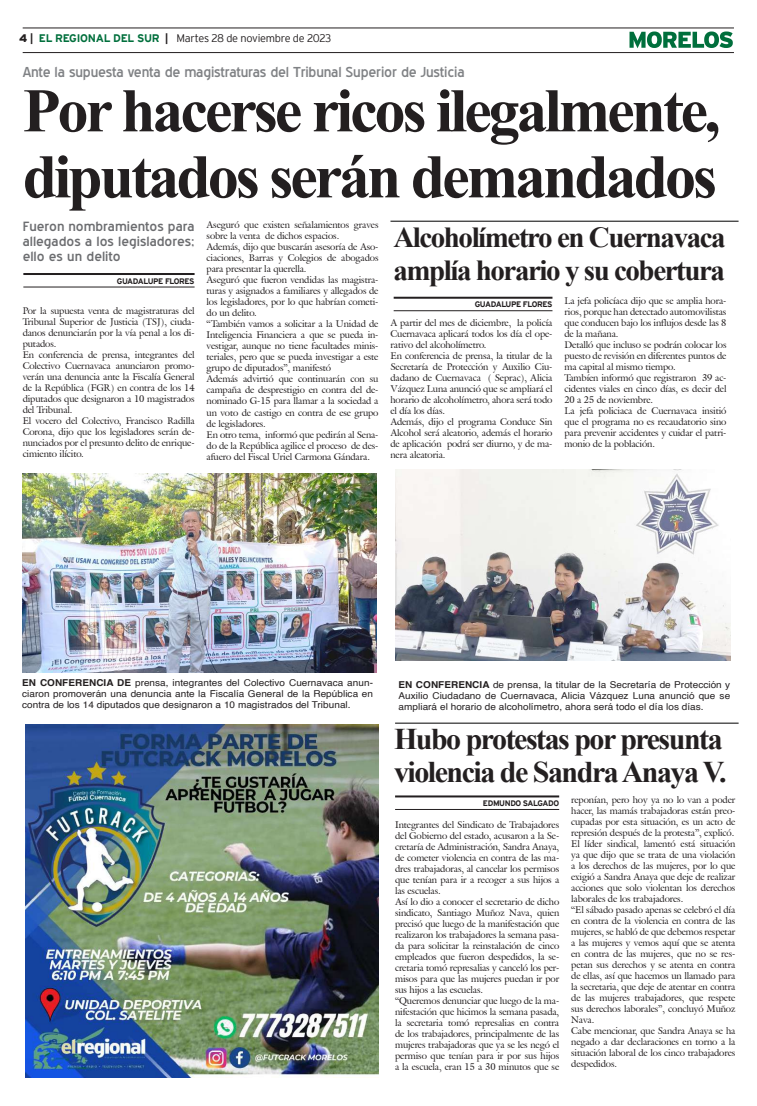
<style>
.page{position:relative;width:757px;height:1106px;background:#fff}
.page>*{position:absolute;margin:0;border:0;box-sizing:border-box;transform-origin:0 0}
.t1{font:700 62px/66px "Times New Roman";letter-spacing:-.05em;color:#231f20}
.t2{font:700 30px/33px "Times New Roman";letter-spacing:-.05em;color:#231f20}
.t3{font:700 29px/33px "Times New Roman";letter-spacing:-.05em;color:#231f20}
.t4{font:14px "Blue Highway";letter-spacing:-.015em;color:#808285;scale:1.05 1}
.t5{font:13px/15px "Blue Highway";color:#6c6d70;text-align:justify;scale:1.1 1}
.t6{font:300 11px "Interstate";letter-spacing:-.025em;color:#231f20}
.t7{font:9.5px/11px "Galliard IT Cby BT";letter-spacing:-.01em;color:#231f20}
.t8{font:9.5px/11px "Helvetica";letter-spacing:.005em;color:#231f20;text-align:justify;scale:1.05 1}
.t9{font:700 8px "Interstate";letter-spacing:-.05em;color:#231f20}
.s1{font-weight:900}
.s2{font-weight:700}
.s3{font-weight:700;color:#006f3c}
</style>
<div class="page">
<hr style="left:23px;top:28px;width:711px;height:1px;background:#231f20">
<hr style="left:23px;top:52px;width:711px;height:1px;background:#231f20">
<svg style="left:629px;top:31px;width:104px;height:17px"></svg>
<hr style="left:23px;top:273px;width:172px;height:2px;background:#231f20">
<hr style="left:23px;top:287px;width:172px;height:1px;background:#231f20">
<hr style="left:394px;top:297px;width:158px;height:2px;background:#231f20">
<hr style="left:394px;top:310px;width:158px;height:1px;background:#231f20">
<hr style="left:395px;top:795px;width:164px;height:2px;background:#231f20">
<hr style="left:395px;top:809px;width:164px;height:1px;background:#231f20">
<img style="left:25px;top:724px;width:353px;height:353px">
<img style="left:23px;top:473px;width:353px;height:199px">
<hr style="left:390px;top:221px;width:348px;height:1px;background:#000">
<hr style="left:395px;top:722px;width:343px;height:1px;background:#000">
<img style="left:395px;top:469px;width:335px;height:191px">
<p class="t6" style="left:19px;top:32px;width:314px"><span class="s1">4</span> <span class="s2">|</span> <span class="s3">EL REGIONAL DEL SUR</span> <span class="s2">|</span> Martes 28 de noviembre de 2023</p>
<h3 class="t4" style="left:23px;top:63px;width:422px">Ante la supuesta venta de magistraturas del Tribunal Superior de Justicia</h3>
<h1 class="t1" style="left:23px;top:76px;width:699px">Por hacerse ricos ilegalmente, diputados serán demandados</h1>
<h3 class="t5" style="left:23px;top:219px;width:158px">Fueron nombramientos para allegados a los legisladores; ello es un delito</h3>
<p class="t9" style="left:117px;top:276px;width:79px">GUADALUPE FLORES</p>
<p class="t7" style="left:207px;top:219px;width:173px">Aseguró que existen señalamientos graves sobre la venta de dichos espacios.<br>Además, dijo que buscarán asesoría de Aso&shy;ciaciones, Barras y Colegios de abogados para presentar la querella.<br>Aseguró que fueron vendidas las magistra&shy;turas y asignados a familiares y allegados de los legisladores, por lo que habrían cometi&shy;do un delito.<br>“También vamos a solicitar a la Unidad de Inteligencia Financiera a que se pueda in&shy;vestigar, aunque no tiene facultades minis&shy;teriales, pero que se pueda investigar a este grupo de diputados”, manifestó<br>Además advirtió que continuarán con su campaña de desprestigio en contra del de&shy;nominado G-15 para llamar a la sociedad a un voto de castigo en contra de ese grupo de legisladores.<br>En otro tema, informó que pedirán al Sena&shy;do de la República agilice el proceso de des&shy;afuero del Fiscal Uriel Carmona Gándara.</p>
<h3 class="t3" style="left:393px;top:219px;width:334px">Alcoholímetro en Cuernavaca amplía horario y su cobertura</h3>
<p class="t9" style="left:475px;top:300px;width:79px">GUADALUPE FLORES</p>
<p class="t7" style="left:564px;top:295px;width:164px">La jefa policíaca dijo que se amplia hora&shy;rios, porque han detectado automovilistas que conducen bajo los influjos desde las 8 de la mañana.<br>Detalló que incluso se podrán colocar los puesto de revisión en diferentes puntos de ma capital al mismo tiempo.<br>Tambíen informó que registraron 39 ac&shy;cidentes viales en cinco días, es decir del 20 a 25 de noviembre.<br>La jefa policiaca de Cuernavaca insitió que el programa no es recaudatorio sino para prevenir accidentes y cuidar el patri&shy;monio de la población.</p>
<p class="t7" style="left:23px;top:305px;width:173px">Por la supuesta venta de magistraturas del Tribunal Superior de Justicia (TSJ), ciuda&shy;danos denunciarán por la vía penal a los di&shy;putados.<br>En conferencia de prensa, integrantes del Colectivo Cuernavaca anunciaron promo&shy;verán una denuncia ante la Fiscalía General de la República (FGR) en contra de los 14 diputados que designaron a 10 magistrados del Tribunal.<br>El vocero del Colectivo, Francisco Radilla Corona, dijo que los legisladores serán de&shy;nunciados por el presunto delito de enrique&shy;cimiento ilícito.</p>
<p class="t7" style="left:390px;top:317px;width:164px">A partir del mes de diciembre, la policía Cuernavaca aplicará todos los día el ope&shy;rativo del alcoholímetro.<br>En conferencia de prensa, la titular de la Secretaría de Protección y Auxilio Ciu&shy;dadano de Cuernavaca ( Seprac), Alicia Vázquez Luna anunció que se ampliará el horario de alcoholímetro, ahora será todo el día los días.<br>Además, dijo el programa Conduce Sin Alcohol será aleatorio, además el horario de aplicación podrá ser diurno, y de ma&shy;nera aleatoria.</p>
<p class="t8" style="left:22px;top:678px;width:336px"><span class="s2">EN CONFERENCIA DE</span> prensa, integrantes del Colectivo Cuernavaca anun&shy;ciaron promoverán una denuncia ante la Fiscalía General de la República en contra de los 14 diputados que designaron a 10 magistrados del Tribunal.</p>
<p class="t8" style="left:399px;top:680px;width:317px"><span class="s2">EN CONFERENCIA</span> de prensa, la titular de la Secretaría de Protección y Auxilio Ciudadano de Cuernavaca, Alicia Vázquez Luna anunció que se ampliará el horario de alcoholímetro, ahora será todo el día los días.</p>
<h2 class="t2" style="left:394px;top:721px;width:334px">Hubo protestas por presunta violencia de Sandra Anaya V.</h2>
<p class="t9" style="left:483px;top:798px;width:78px">EDMUNDO SALGADO</p>
<p class="t7" style="left:571px;top:793px;width:166px">reponían, pero hoy ya no lo van a poder hacer, las mamás trabajadoras están preo&shy;cupadas por esta situación, es un acto de represión después de la protesta”, explicó.<br>El líder sindical, lamentó está situación ya que dijo que se trata de una violación a los derechos de las mujeres, por lo que exigió a Sandra Anaya que deje de realizar acciones que solo violentan los derechos laborales de los trabajadores.<br>“El sábado pasado apenas se celebró el día en contra de la violencia en contra de las mujeres, se habló de que debemos respetar a las mujeres y vemos aquí que se atenta en contra de las mujeres, que no se res&shy;petan sus derechos y se atenta en contra de ellas, así que hacemos un llamado para la secretaria, que deje de atentar en contra de las mujeres trabajadores, que respete sus derechos laborales”, concluyó Muñoz Nava.<br>Cabe mencionar, que Sandra Anaya se ha negado a dar declaraciones en torno a la situación laboral de los cinco trabajadores despedidos.</p>
<p class="t7" style="left:395px;top:819px;width:166px">Integrantes del Sindicato de Trabajadores del Gobierno del estado, acusaron a la Se&shy;cretaría de Administración, Sandra Anaya, de cometer violencia en contra de las ma&shy;dres trabajadoras, al cancelar los permisos que tenían para ir a recoger a sus hijos a las escuelas.<br>Así lo dio a conocer el secretario de dicho sindicato, Santiago Muñoz Nava, quien precisó que luego de la manifestación que realizaron los trabajadores la semana pasa&shy;da para solicitar la reinstalación de cinco empleados que fueron despedidos, la se&shy;cretaria tomó represalias y canceló los per&shy;misos para que las mujeres puedan ir por sus hijos a las escuelas.<br>“Queremos denunciar que luego de la ma&shy;nifestación que hicimos la semana pasada, la secretaria tomó represalias en contra de los trabajadores, principalmente de las mujeres trabajadoras que ya se les negó el permiso que tenían para ir por sus hijos a la escuela, eran 15 a 30 minutos que se</p>
</div>
